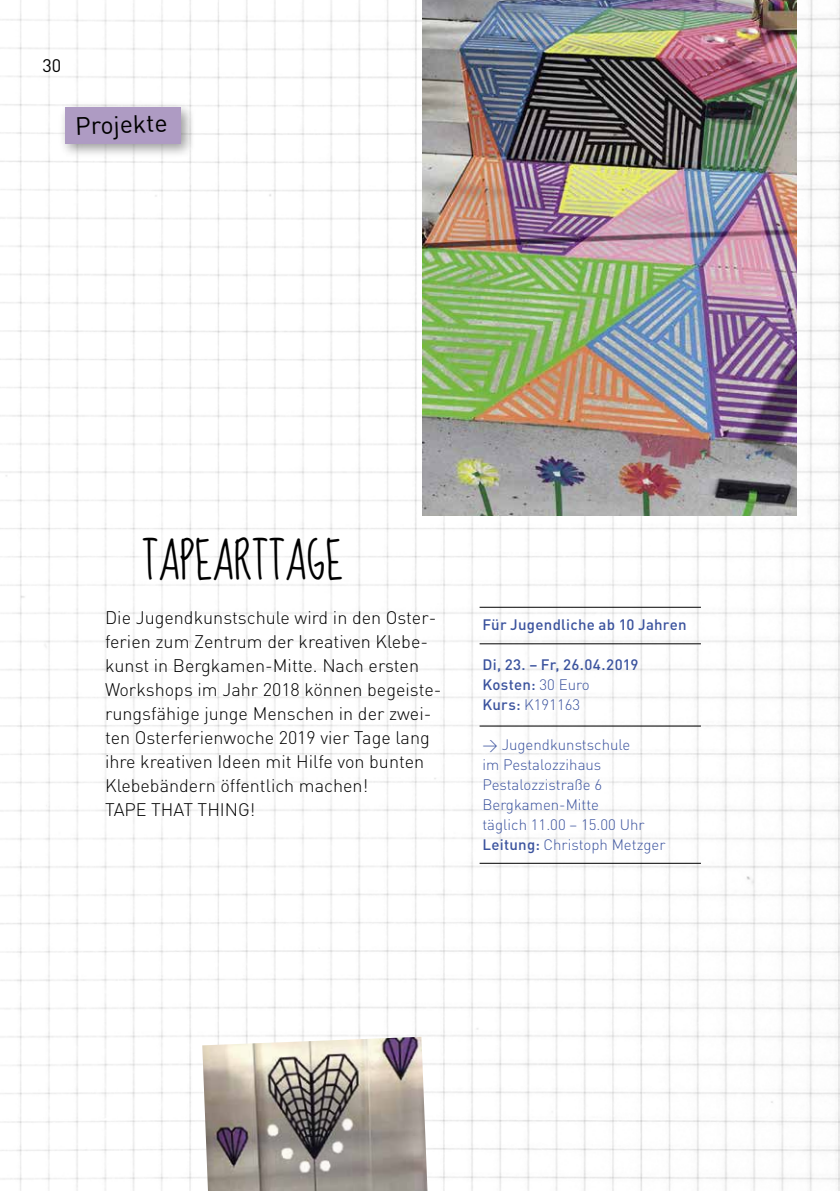
<style>
.page{position:relative;width:840px;height:1191px;background:#fff}
.page>*{position:absolute;margin:0;border:0;box-sizing:border-box;transform-origin:0 0}
.t1{font:40px "Sue Ellen Francisco";color:#000}
.t2{font:24.8px "DIN";color:#000}
.t3{font:300 18px/24px "DIN";color:#000}
.t4{font:18px "DIN";color:#000}
.t5{font:300 15px/20px "DIN";color:#3b539e}
.t6{font:500 15px/20px "DIN";letter-spacing:.02em;color:#3b539e}
.s1{font-weight:300}
.s2{font-weight:500}
</style>
<div class="page">
<img style="left:0;top:0;width:839px;height:1191px">
<hr style="left:479px;top:607px;width:221px;height:1px;background:#000">
<hr style="left:479px;top:643px;width:221px;height:1px;background:#000">
<hr style="left:479px;top:725px;width:221px;height:1px;background:#000">
<hr style="left:479px;top:862px;width:221px;height:1px;background:#000">
<img style="left:422px;top:0;width:374px;height:516px">
<img style="left:202px;top:1036px;width:225px;height:155px">
<div style="left:58px;top:101px;width:138px;height:58px;background:#000;opacity:.4"></div>
<div style="left:65px;top:108px;width:115px;height:36px;background:#ae9bc3"></div>
<p class="t4" style="left:43px;top:54px;width:20px">30</p>
<h2 class="t2" style="left:74px;top:111px;width:94px;rotate:-2deg">Projekte</h2>
<h1 class="t1" style="left:142px;top:542px;width:203px">TAPEARTTAGE</h1>
<p class="t3" style="left:105px;top:605px;width:338px">Die Jugendkunstschule wird in den Oster&shy;ferien zum Zentrum der kreativen Klebe&shy;kunst in Bergkamen-Mitte. Nach ersten Workshops im Jahr 2018 können begeiste&shy;rungsfähige junge Menschen in der zwei&shy;ten Osterferienwoche 2019 vier Tage lang ihre kreativen Ideen mit Hilfe von bunten Klebebändern öffentlich machen!<br>TAPE THAT THING!</p>
<p class="t6" style="left:482px;top:614px;width:206px">Für Jugendliche ab 10 Jahren</p>
<p class="t6" style="left:482px;top:654px;width:157px">Di, 23. – Fr, 26.04.2019<br>Kosten: <span class="s1">30 Euro<br></span>Kurs: <span class="s1">K191163</span></p>
<p class="t5" style="left:482px;top:734px;width:184px">&gt; Jugendkunstschule<br>im Pestalozzihaus<br>Pestalozzistraße 6<br>Bergkamen-Mitte<br>täglich 11.00 – 15.00 Uhr<br><span class="s2">Leitung:</span> Christoph Metzger</p>
</div>
